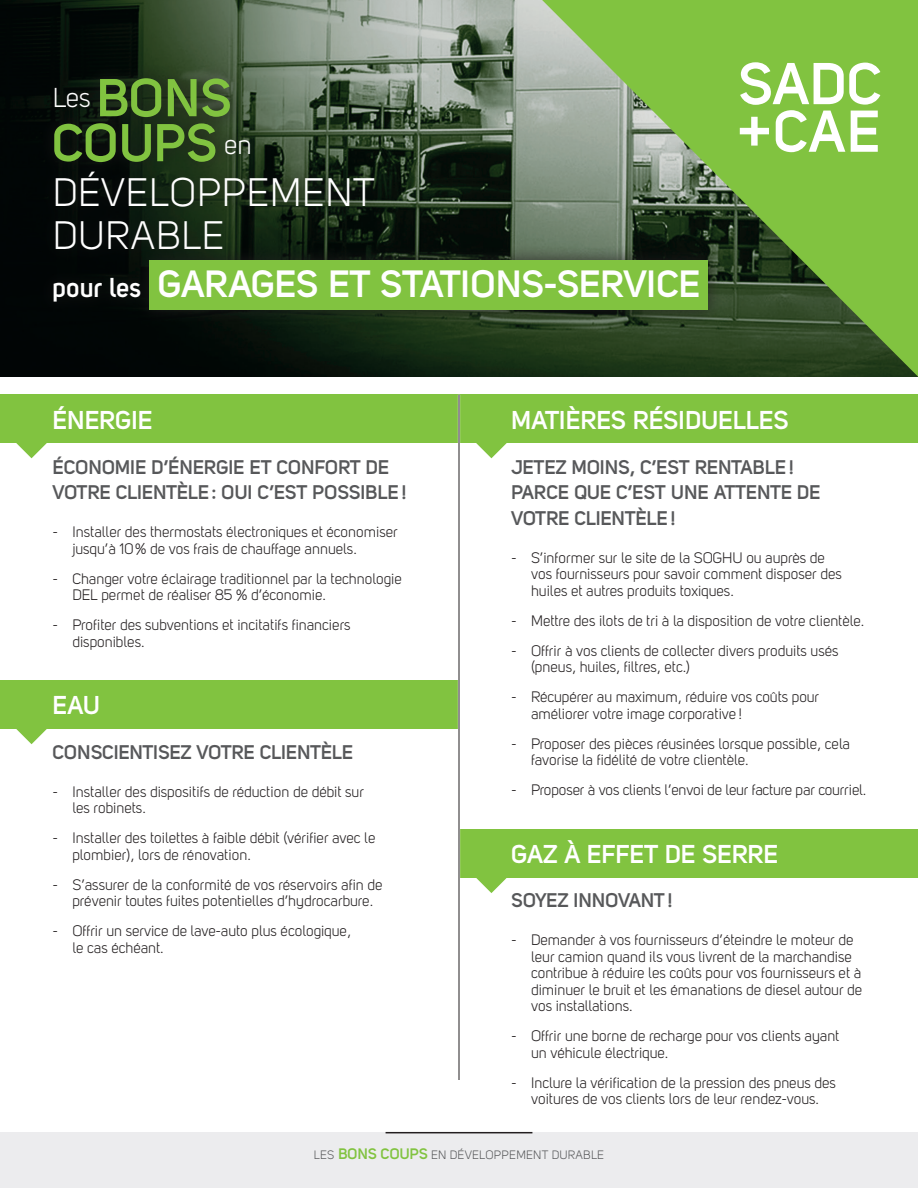
<style>
.page{position:relative;width:918px;height:1188px;background:#fff}
.page>*{position:absolute;margin:0;border:0;box-sizing:border-box;transform-origin:0 0}
.t1{font:700 52.5px/45px "Uni Sans Semi";color:#81c340}
.t2{font:39.3px/42.5px "Uni Sans Book";letter-spacing:.02em;color:#fff}
.t3{font:700 37.5px "Uni Sans Semi";color:#fff}
.t4{font:700 25.5px "Uni Sans Semi";color:#fff}
.t5{font:700 19.5px/25.5px "Uni Sans Semi";color:#57585a}
.t6{font:15px/16.5px "Uni Sans Book";color:#231f20}
.t7{font:12px "Uni Sans Book";letter-spacing:.02em;color:#57585a}
.s1{font-family:"Uni Sans Book";font-weight:400;font-size:27px;color:#fff}
.s2{font-size:27px}
.s3{font-family:"Uni Sans Semi";font-weight:700;font-size:15px;color:#81c340}
</style>
<div class="page">
<div style="left:0;top:1132px;width:918px;height:56px;background:#ececee"></div>
<hr style="left:386px;top:1132px;width:146px;height:1px;background:#231f20">
<img style="left:0;top:0;width:542px;height:377px">
<div style="left:39px;top:63px;width:349px;height:201px;background:#231f20;opacity:.75"></div>
<div style="left:39px;top:245px;width:684px;height:80px;background:#231f20;opacity:.75"></div>
<div style="left:149px;top:260px;width:558px;height:50px;background:#81c340"></div>
<div style="left:0;top:395px;width:459px;height:48px;background:#81c340"></div>
<div style="left:460px;top:395px;width:458px;height:48px;background:#81c340"></div>
<svg style="left:16px;top:443px;width:31px;height:15px"></svg>
<svg style="left:476px;top:443px;width:31px;height:15px"></svg>
<div style="left:460px;top:830px;width:458px;height:48px;background:#81c340"></div>
<svg style="left:476px;top:878px;width:31px;height:15px"></svg>
<div style="left:0;top:681px;width:459px;height:48px;background:#81c340"></div>
<svg style="left:16px;top:729px;width:31px;height:15px"></svg>
<svg style="left:542px;top:0;width:376px;height:377px;background:#6a9547"></svg>
<svg style="left:740px;top:62px;width:140px;height:90px"></svg>
<hr style="left:458px;top:395px;width:2px;height:625px;background:#fff">
<hr style="left:459px;top:395px;width:1px;height:685px;background:#231f20">
<h1 class="t1" style="left:53px;top:74px;width:201px"><sup>Les</sup> BONS<br>COUPS <span class="s1">en</span></h1>
<h2 class="t2" style="left:53px;top:171px;width:323px">DÉVELOPPEMENT<br>DURABLE</h2>
<h3 class="t3" style="left:53px;top:261px;width:649px"><span class="s2">pour les</span> GARAGES ET STATIONS-SERVICE</h3>
<h3 class="t4" style="left:53px;top:405px;width:101px">ÉNERGIE</h3>
<h3 class="t5" style="left:53px;top:454px;width:356px">ÉCONOMIE D’ÉNERGIE ET CONFORT DE<br>VOTRE CLIENTÈLE: OUI C’EST POSSIBLE!</h3>
<p class="t6" style="left:72px;top:524px;width:327px;text-indent:-20px">- Installer des thermostats électroniques et économiser jusqu’à 10% de vos frais de chauffage annuels.</p>
<p class="t6" style="left:72px;top:570px;width:331px;text-indent:-20px">- Changer votre éclairage traditionnel par la technologie<br>DEL permet de réaliser 85 % d’économie.</p>
<p class="t6" style="left:72px;top:617px;width:280px;text-indent:-20px">- Profiter des subventions et incitatifs financiers disponibles.</p>
<h3 class="t4" style="left:53px;top:690px;width:49px">EAU</h3>
<h3 class="t5" style="left:53px;top:739px;width:302px">CONSCIENTISEZ VOTRE CLIENTÈLE</h3>
<p class="t6" style="left:72px;top:783px;width:293px;text-indent:-20px">- Installer des dispositifs de réduction de débit sur les robinets.</p>
<p class="t6" style="left:72px;top:830px;width:305px;text-indent:-20px">- Installer des toilettes à faible débit (vérifier avec le plombier), lors de rénovation.</p>
<p class="t6" style="left:72px;top:876px;width:312px;text-indent:-20px">- S’assurer de la conformité de vos réservoirs afin de prévenir toutes fuites potentielles d’hydrocarbure.</p>
<p class="t6" style="left:72px;top:923px;width:280px;text-indent:-20px">- Offrir un service de lave-auto plus écologique, le cas échéant.</p>
<h3 class="t4" style="left:512px;top:405px;width:279px">MATIÈRES RÉSIDUELLES</h3>
<h3 class="t5" style="left:512px;top:454px;width:311px">JETEZ MOINS, C’EST RENTABLE!<br>PARCE QUE C’EST UNE ATTENTE DE<br>VOTRE CLIENTÈLE!</h3>
<p class="t6" style="left:531px;top:549px;width:312px;text-indent:-20px">- S’informer sur le site de la SOGHU ou auprès de vos fournisseurs pour savoir comment disposer des huiles et autres produits toxiques.</p>
<p class="t6" style="left:512px;top:612px;width:354px">- Mettre des ilots de tri à la disposition de votre clientèle.</p>
<p class="t6" style="left:531px;top:642px;width:309px;text-indent:-20px">- Offrir à vos clients de collecter divers produits usés (pneus, huiles, filtres, etc.)</p>
<p class="t6" style="left:531px;top:689px;width:290px;text-indent:-20px">- Récupérer au maximum, réduire vos coûts pour améliorer votre image corporative !</p>
<p class="t6" style="left:531px;top:735px;width:320px;text-indent:-20px">- Proposer des pièces réusinées lorsque possible, cela favorise la fidélité de votre clientèle.</p>
<p class="t6" style="left:512px;top:782px;width:356px">- Proposer à vos clients l’envoi de leur facture par courriel.</p>
<h3 class="t4" style="left:512px;top:839px;width:268px">GAZ À EFFET DE SERRE</h3>
<h3 class="t5" style="left:512px;top:887px;width:163px">SOYEZ INNOVANT!</h3>
<p class="t6" style="left:531px;top:932px;width:333px;text-indent:-20px">- Demander à vos fournisseurs d’éteindre le moteur de leur camion quand ils vous livrent de la marchandise contribue à réduire les coûts pour vos fournisseurs et à diminuer le bruit et les émanations de diesel autour de vos installations.</p>
<p class="t6" style="left:531px;top:1028px;width:310px;text-indent:-20px">- Offrir une borne de recharge pour vos clients ayant un véhicule électrique.</p>
<p class="t6" style="left:512px;top:1074px;width:326px;text-align:center">- Inclure la vérification de la pression des pneus des voitures de vos clients lors de leur rendez-vous.</p>
<p class="t7" style="left:314px;top:1148px;width:292px">LES <span class="s3">BONS COUPS</span> EN DÉVELOPPEMENT DURABLE</p>
</div>
